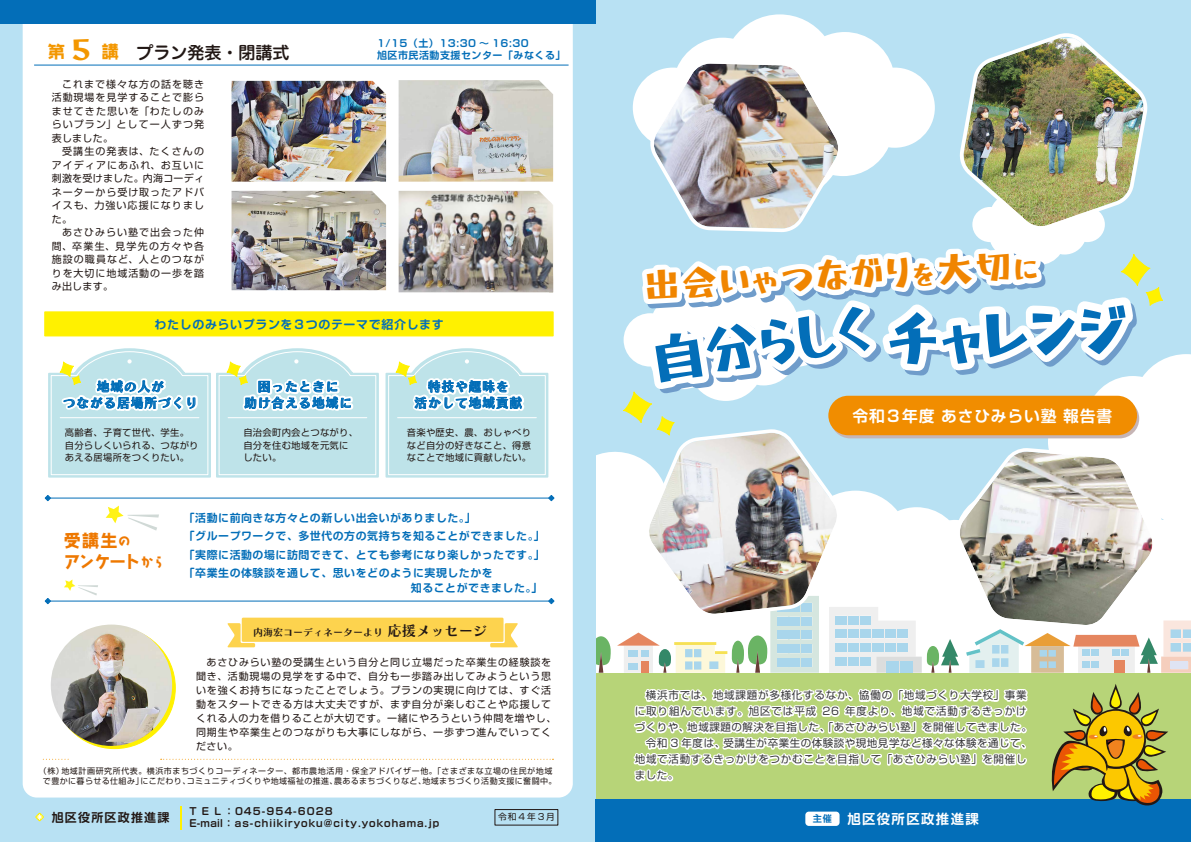
<style>
.page{position:relative;width:1191px;height:842px;background:#fff}
.page>*{position:absolute;margin:0;border:0;box-sizing:border-box;transform-origin:0 0}
.t1{font:57.2px "Otomanopee One";color:#036eb8}
.t2{font:52px "Otomanopee One";color:#036eb8}
.t3{font:34.3px "Otomanopee One";color:#f39700}
.t4{font:34.3px "Otomanopee One";color:#f08500}
.t5{font:17px/21px "AB tombo bold";letter-spacing:-.105em;color:#ee7800}
.t6{font:17px "Hira Maru Std W6";color:#221815}
.t7{font:17px "AB tombo bold";color:#f39700}
.t8{font:700 15.8px "Soft Go Std De";letter-spacing:.05em;color:#fff}
.t9{font:700 13.4px "Soft Go Std De";letter-spacing:.1em;color:#fff}
.t10{font:12.9px/16.2px "Chiaro Std B";letter-spacing:.05em;color:#036eb8;text-align:center}
.t11{font:700 12px "Soft Go Std De";letter-spacing:.05em;color:#036eb8}
.t12{font:700 12px "Soft Go Std De";letter-spacing:.1em;color:#221815}
.t13{font:700 10.9px/18.6px "Soft Go Std De";letter-spacing:.05em;color:#036eb8}
.t14{font:10.5px/16px "Soft Go Std";letter-spacing:.07em;color:#38383a}
.t15{font:10px/14px "Soft Go Std";letter-spacing:.08em;color:#221815}
.t16{font:10px/13.5px "Soft Go Std";letter-spacing:.1em;color:#221815}
.t17{font:700 10px/12px "Soft Go Std De";letter-spacing:.1em;color:#221815}
.t18{font:700 10px/12px "Soft Go Std De";letter-spacing:.05em;color:#036eb8}
.t19{font:10px "Chiaro Std B";color:#221815}
.t20{font:9.3px/12.8px "Soft Go Std";letter-spacing:.025em;color:#221815}
.t21{font:8.7px "Soft Go Std";letter-spacing:.1em;color:#221815}
.t22{font:8px/10px "Soft Go Std";letter-spacing:.05em;color:#221815;text-align:center}
.s1{font-family:"Otomanopee One";font-size:27.2px}
.s2{font-size:13px}
.s3{font-size:14.2px}
.s4{font-size:25.3px}
.s5{font-size:9.2px;color:#036eb8}
</style>
<div class="page">
<svg style="left:595px;top:636px;width:15px;height:37px"></svg>
<div style="left:595px;top:673px;width:596px;height:169px;background:#b7d478"></div>
<div style="left:0;top:24px;width:595px;height:818px;background:#b8e1f3"></div>
<div style="left:23px;top:0;width:550px;height:797px;background:#fff;border-radius:14px"></div>
<div style="left:242px;top:618px;width:261px;height:24px;background:#fdd34e"></div>
<svg style="left:227px;top:623px;width:28px;height:24px"></svg>
<svg style="left:490px;top:623px;width:28px;height:24px"></svg>
<svg style="left:92px;top:624px;width:39px;height:4px"></svg>
<img style="left:51px;top:628px;width:121px;height:118px">
<div style="left:595px;top:799px;width:596px;height:43px;background:#036eb8"></div>
<hr style="left:34px;top:65px;width:534px;height:1px;background:#036eb8">
<div style="left:0;top:0;width:595px;height:24px;background:#036eb8"></div>
<svg style="left:161px;top:759px;width:392px;height:1px"></svg>
<svg style="left:43px;top:759px;width:25px;height:1px"></svg>
<div style="left:494px;top:809px;width:64px;height:16px;border:1px solid #221815"></div>
<svg style="left:35px;top:813px;width:9px;height:8px"></svg>
<img style="left:44px;top:64px;width:511px;height:541px">
<svg style="left:180px;top:806px;width:1px;height:23px"></svg>
<img style="left:617px;top:0;width:574px;height:826px">
<h3 class="t7" style="left:48px;top:43px;width:72px">第<span class="s1">５</span> 講</h3>
<p class="t16" style="left:52px;top:76px;width:154px">　これまで様々な方の話を聴き活動現場を見学することで膨らませてきた思いを「わたしのみらいプラン」として一人ずつ発表しました。<br>　受講生の発表は、たくさんのアイディアにあふれ、お互いに刺激を受けました。内海コーディネーターから受け取ったアドバイスも、力強い応援になりました。<br>　あさひみらい塾で出会った仲間、卒業生、見学先の方々や各施設の職員など、人とのつながりを大切に地域活動の一歩を踏み出します。</p>
<h3 class="t6" style="left:136px;top:39px;width:154px">プラン発表・閉講式</h3>
<p class="t18" style="left:377px;top:37px;width:190px">1/15（土）13:30 ～ 16:30<br>旭区市民活動支援センター「みなくる」</p>
<p class="t11" style="left:155px;top:316px;width:291px">わたしのみらいプランを３つのテーマで紹介します</p>
<p class="t10" style="left:63px;top:378px;width:137px">地域の人が<br>つながる居場所づくり</p>
<p class="t10" style="left:244px;top:378px;width:109px">困ったときに<br>助け合える地域に</p>
<p class="t10" style="left:414px;top:378px;width:109px">特技や趣味を<br>活かして地域貢献</p>
<p class="t20" style="left:65px;top:425px;width:135px">高齢者、子育て世代、学生。自分らしくいられる、つながりあえる居場所をつくりたい。</p>
<p class="t20" style="left:243px;top:425px;width:116px">自治会町内会とつながり、自分を住む地域を元気にしたい。</p>
<p class="t20" style="left:407px;top:425px;width:126px;text-align:justify">音楽や歴史、農、おしゃべりなど自分の好きなこと、得意なことで地域に貢献したい。</p>
<h3 class="t5" style="left:64px;top:531px;width:103px">受講生<span class="s2">の<br></span>アンケート<span class="s2">から</span></h3>
<p class="t13" style="left:184px;top:507px;width:362px">「活動に前向きな方々との新しい出会いがありました。」<br>「グループワークで、多世代の方の気持ちを知ることができました。」「実際に活動の場に訪問できて、とても参考になり楽しかったです。」「卒業生の体験談を通して、思いをどのように実現したかを</p>
<p class="t13" style="left:411px;top:577px;width:133px">知ることができました。」</p>
<p class="t19" style="left:253px;top:626px;width:235px">内海宏コーディネーターより<span class="s3">応援メッセージ</span></p>
<p class="t15" style="left:196px;top:655px;width:362px">　あさひみらい塾の受講生という自分と同じ立場だった卒業生の経験談を聞き、活動現場の見学をする中で、自分も一歩踏み出してみようという思いを強くお持ちになったことでしょう。プランの実現に向けては、すぐ活動をスタートできる方は大丈夫ですが、まず自分が楽しむことや応援してくれる人の力を借りることが大切です。一緒にやろうという仲間を増やし、同期生や卒業生とのつながりも大事にしながら、一歩ずつ進んでいってください。</p>
<p class="t22" style="left:39px;top:766px;width:519px">（株）地域計画研究所代表。横浜市まちづくりコーディネーター、都市農地活用・保全アドバイザー他。「さまざまな立場の住民が地域で豊かに暮らせる仕組み」にこだわり、コミュニティづくりや地域福祉の推進、農あるまちづくりなど、地域まちづくり活動支援に奮闘中。</p>
<h3 class="t4" style="left:644px;top:264px;width:394px;rotate:-3deg">出会い<span class="s4">や</span>つながり<span class="s4">を</span>大切<span class="s4">に</span></h3>
<h3 class="t3" style="left:647px;top:268px;width:394px;rotate:-3deg">出会い<span class="s4">や</span>つながり<span class="s4">を</span>大切<span class="s4">に</span></h3>
<h2 class="t2" style="left:647px;top:329px;width:219px;rotate:-9deg">自分らしく</h2>
<h1 class="t1" style="left:885px;top:305px;width:241px;rotate:-3deg">チャレンジ</h1>
<h2 class="t2" style="left:647px;top:329px;width:219px;rotate:-9deg">自分 しく</h2>
<h3 class="t8" style="left:852px;top:405px;width:261px">令和３年度 あさひみらい塾 報告書</h3>
<p class="t14" style="left:635px;top:686px;width:398px">　横浜市では、地域課題が多様化するなか、協働の「地域づくり大学校」事業に取り組んでいます。旭区では平成 26 年度より、地域で活動するきっかけづくりや、地域課題の解決を目指した、「あさひみらい塾」を開催してきました。　令和 3 年度は、受講生が卒業生の体験談や現地見学など様々な体験を通じて、地域で活動するきっかけをつかむことを目指して「あさひみらい塾」を開催しました。</p>
<p class="t17" style="left:189px;top:804px;width:251px">T E L ：045-954-6028<br>E-mail：as-chiikiryoku@city.yokohama.jp</p>
<p class="t12" style="left:52px;top:809px;width:132px">旭区役所区政推進課　</p>
<p class="t21" style="left:498px;top:811px;width:58px">令和４年３月</p>
<h3 class="t9" style="left:812px;top:809px;width:168px"><span class="s5">主催</span> 旭区役所区政推進課</h3>
</div>
